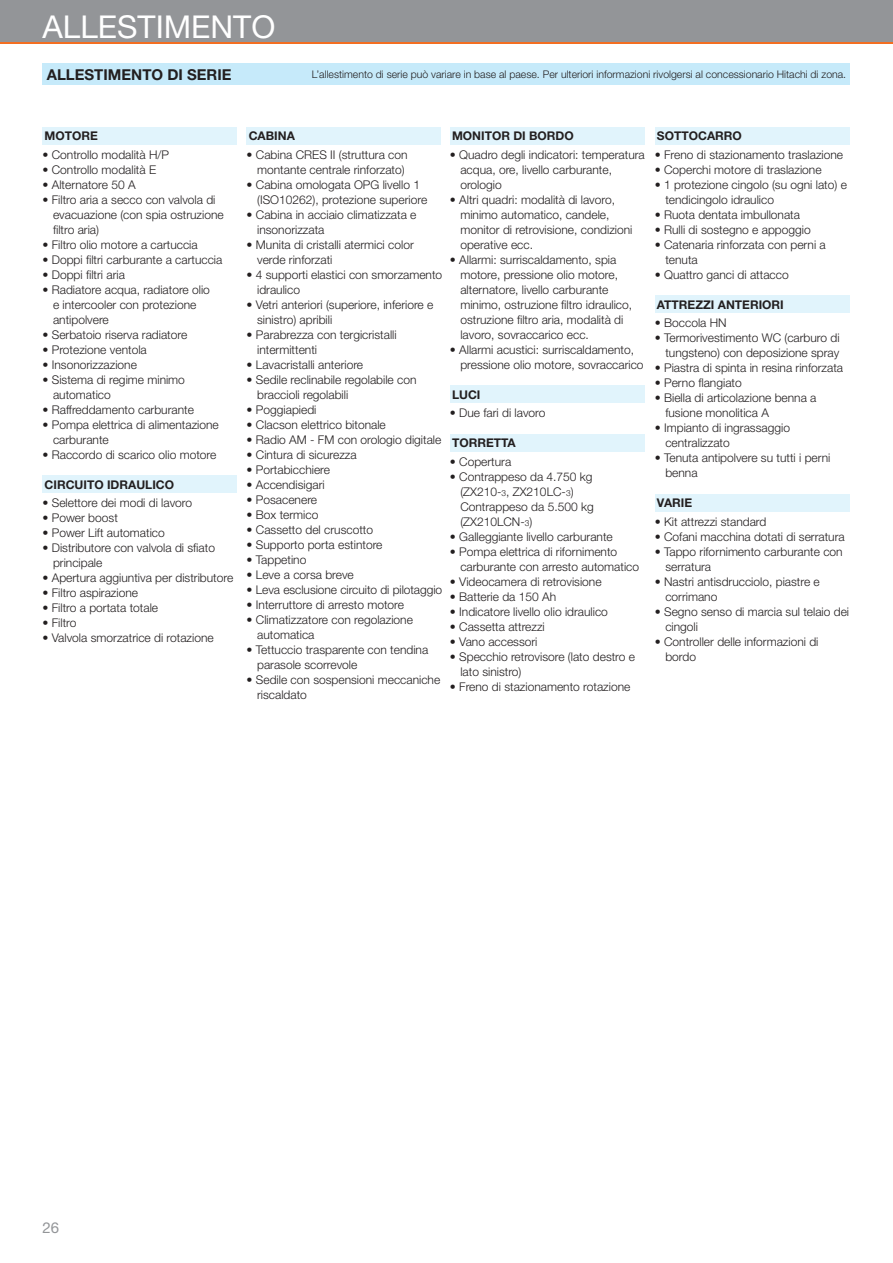
<style>
.page{position:relative;width:893px;height:1263px;background:#fff}
.page>*{position:absolute;margin:0;border:0;box-sizing:border-box;transform-origin:0 0}
.t1{font:31.5px "Helvetica Neue";color:#fff}
.t2{font:700 15px "Helvetica Neue";color:#231f20}
.t3{font:15px "Helvetica Neue";color:#939598}
.t4{font:300 12px/15px "Helvetica Neue";color:#231f20}
.t5{font:700 12px "Helvetica Neue";color:#231f20}
.t6{font:300 10.5px "Helvetica Neue";color:#231f20}
.s1{font-size:8.4px}
</style>
<div class="page">
<div style="left:0;top:0;width:893px;height:43px;background:#939598"></div>
<hr style="left:0;top:43px;width:893px;height:1px;background:#f36e21">
<div style="left:43px;top:64px;width:807px;height:21px;background:#c6eafa"></div>
<div style="left:43px;top:128px;width:194px;height:17px;background:#e1f4fc"></div>
<div style="left:43px;top:476px;width:194px;height:17px;background:#e1f4fc"></div>
<div style="left:247px;top:128px;width:194px;height:17px;background:#e1f4fc"></div>
<div style="left:450px;top:128px;width:194px;height:17px;background:#e1f4fc"></div>
<div style="left:450px;top:386px;width:194px;height:17px;background:#e1f4fc"></div>
<div style="left:450px;top:434px;width:194px;height:17px;background:#e1f4fc"></div>
<div style="left:655px;top:128px;width:194px;height:17px;background:#e1f4fc"></div>
<div style="left:655px;top:296px;width:194px;height:17px;background:#e1f4fc"></div>
<div style="left:655px;top:494px;width:194px;height:17px;background:#e1f4fc"></div>
<h1 class="t1" style="left:43px;top:15px;width:234px">ALLESTIMENTO</h1>
<p class="t2" style="left:47px;top:69px;width:186px">ALLESTIMENTO DI SERIE</p>
<p class="t6" style="left:312px;top:71px;width:536px">L’allestimento di serie può variare in base al paese. Per ulteriori informazioni rivolgersi al concessionario Hitachi di zona.</p>
<p class="t5" style="left:45px;top:132px;width:55px">MOTORE</p>
<p class="t4" style="left:43px;top:148px;width:128px">• Controllo modalità H/P</p>
<p class="t4" style="left:43px;top:163px;width:115px">• Controllo modalità E</p>
<p class="t4" style="left:43px;top:178px;width:95px">• Alternatore 50 A</p>
<p class="t4" style="left:53px;top:193px;width:172px;text-indent:-10px">• Filtro aria a secco con valvola di evacuazione (con spia ostruzione filtro aria)</p>
<p class="t4" style="left:43px;top:238px;width:157px">• Filtro olio motore a cartuccia</p>
<p class="t4" style="left:43px;top:253px;width:181px">• Doppi filtri carburante a cartuccia</p>
<p class="t4" style="left:43px;top:268px;width:84px">• Doppi filtri aria</p>
<p class="t4" style="left:53px;top:283px;width:158px;text-indent:-10px">• Radiatore acqua, radiatore olio e intercooler con protezione antipolvere</p>
<p class="t4" style="left:43px;top:328px;width:146px">• Serbatoio riserva radiatore</p>
<p class="t4" style="left:43px;top:343px;width:106px">• Protezione ventola</p>
<p class="t4" style="left:43px;top:358px;width:96px">• Insonorizzazione</p>
<p class="t4" style="left:53px;top:373px;width:133px;text-indent:-10px">• Sistema di regime minimo automatico</p>
<p class="t4" style="left:43px;top:403px;width:153px">• Raffreddamento carburante</p>
<p class="t4" style="left:53px;top:418px;width:167px;text-indent:-10px">• Pompa elettrica di alimentazione carburante</p>
<p class="t4" style="left:43px;top:448px;width:175px">• Raccordo di scarico olio motore</p>
<p class="t5" style="left:45px;top:480px;width:131px">CIRCUITO IDRAULICO</p>
<p class="t4" style="left:43px;top:497px;width:151px">• Selettore dei modi di lavoro</p>
<p class="t4" style="left:43px;top:512px;width:77px">• Power boost</p>
<p class="t4" style="left:43px;top:527px;width:124px">• Power Lift automatico</p>
<p class="t4" style="left:53px;top:542px;width:163px;text-indent:-10px">• Distributore con valvola di sfiato principale</p>
<p class="t4" style="left:43px;top:572px;width:192px">• Apertura aggiuntiva per distributore</p>
<p class="t4" style="left:43px;top:587px;width:97px">• Filtro aspirazione</p>
<p class="t4" style="left:43px;top:602px;width:117px">• Filtro a portata totale</p>
<p class="t4" style="left:43px;top:617px;width:36px">• Filtro</p>
<p class="t4" style="left:43px;top:632px;width:173px">• Valvola smorzatrice di rotazione</p>
<p class="t5" style="left:249px;top:132px;width:48px">CABINA</p>
<p class="t4" style="left:247px;top:148px;width:162px;text-align:right">• Cabina CRES II (struttura con montante centrale rinforzato)</p>
<p class="t4" style="left:257px;top:178px;width:172px;text-indent:-10px">• Cabina omologata OPG livello 1 (ISO10262), protezione superiore</p>
<p class="t4" style="left:257px;top:208px;width:161px;text-indent:-10px">• Cabina in acciaio climatizzata e insonorizzata</p>
<p class="t4" style="left:257px;top:238px;width:158px;text-indent:-10px">• Munita di cristalli atermici color verde rinforzati</p>
<p class="t4" style="left:257px;top:268px;width:187px;text-indent:-10px">• 4 supporti elastici con smorzamento idraulico</p>
<p class="t4" style="left:257px;top:298px;width:178px;text-indent:-10px">• Vetri anteriori (superiore, inferiore e sinistro) apribili</p>
<p class="t4" style="left:257px;top:328px;width:141px;text-indent:-10px">• Parabrezza con tergicristalli intermittenti</p>
<p class="t4" style="left:247px;top:358px;width:118px">• Lavacristalli anteriore</p>
<p class="t4" style="left:257px;top:373px;width:161px;text-indent:-10px">• Sedile reclinabile regolabile con braccioli regolabili</p>
<p class="t4" style="left:247px;top:403px;width:71px">• Poggiapiedi</p>
<p class="t4" style="left:247px;top:418px;width:141px">• Clacson elettrico bitonale</p>
<p class="t4" style="left:247px;top:433px;width:196px">• Radio AM - FM con orologio digitale</p>
<p class="t4" style="left:247px;top:448px;width:112px">• Cintura di sicurezza</p>
<p class="t4" style="left:247px;top:463px;width:85px">• Portabicchiere</p>
<p class="t4" style="left:247px;top:478px;width:80px">• Accendisigari</p>
<p class="t4" style="left:247px;top:493px;width:72px">• Posacenere</p>
<p class="t4" style="left:247px;top:508px;width:73px">• Box termico</p>
<p class="t4" style="left:247px;top:523px;width:128px">• Cassetto del cruscotto</p>
<p class="t4" style="left:247px;top:538px;width:137px">• Supporto porta estintore</p>
<p class="t4" style="left:247px;top:553px;width:61px">• Tappetino</p>
<p class="t4" style="left:247px;top:568px;width:109px">• Leve a corsa breve</p>
<p class="t4" style="left:247px;top:583px;width:197px">• Leva esclusione circuito di pilotaggio</p>
<p class="t4" style="left:247px;top:598px;width:159px">• Interruttore di arresto motore</p>
<p class="t4" style="left:257px;top:613px;width:157px;text-indent:-10px">• Climatizzatore con regolazione automatica</p>
<p class="t4" style="left:257px;top:643px;width:173px;text-indent:-10px">• Tettuccio trasparente con tendina parasole scorrevole</p>
<p class="t4" style="left:257px;top:673px;width:185px;text-indent:-10px">• Sedile con sospensioni meccaniche riscaldato</p>
<p class="t5" style="left:452px;top:132px;width:123px">MONITOR DI BORDO</p>
<p class="t4" style="left:460px;top:148px;width:186px;text-indent:-10px">• Quadro degli indicatori: temperatura acqua, ore, livello carburante, orologio</p>
<p class="t4" style="left:460px;top:193px;width:174px;text-indent:-10px">• Altri quadri: modalità di lavoro, minimo automatico, candele, monitor di retrovisione, condizioni operative ecc.</p>
<p class="t4" style="left:460px;top:253px;width:173px;text-indent:-10px">• Allarmi: surriscaldamento, spia motore, pressione olio motore, alternatore, livello carburante minimo, ostruzione filtro idraulico, ostruzione filtro aria, modalità di lavoro, sovraccarico ecc.</p>
<p class="t4" style="left:460px;top:343px;width:185px;text-indent:-10px">• Allarmi acustici: surriscaldamento, pressione olio motore, sovraccarico</p>
<p class="t5" style="left:452px;top:390px;width:30px">LUCI</p>
<p class="t4" style="left:450px;top:407px;width:97px">• Due fari di lavoro</p>
<p class="t5" style="left:452px;top:438px;width:65px">TORRETTA</p>
<p class="t4" style="left:450px;top:455px;width:63px">• Copertura</p>
<p class="t4" style="left:460px;top:470px;width:135px;text-indent:-10px">• Contrappeso da 4.750 kg (ZX210-<span class="s1">3</span>, ZX210LC-<span class="s1">3</span>)<br>Contrappeso da 5.500 kg (ZX210LCN-<span class="s1">3</span>)</p>
<p class="t4" style="left:450px;top:530px;width:164px">• Galleggiante livello carburante</p>
<p class="t4" style="left:460px;top:545px;width:180px;text-indent:-10px">• Pompa elettrica di rifornimento carburante con arresto automatico</p>
<p class="t4" style="left:450px;top:575px;width:153px">• Videocamera di retrovisione</p>
<p class="t4" style="left:450px;top:590px;width:108px">• Batterie da 150 Ah</p>
<p class="t4" style="left:450px;top:605px;width:160px">• Indicatore livello olio idraulico</p>
<p class="t4" style="left:450px;top:620px;width:96px">• Cassetta attrezzi</p>
<p class="t4" style="left:450px;top:635px;width:89px">• Vano accessori</p>
<p class="t4" style="left:460px;top:650px;width:176px;text-indent:-10px">• Specchio retrovisore (lato destro e lato sinistro)</p>
<p class="t4" style="left:450px;top:680px;width:182px">• Freno di stazionamento rotazione</p>
<p class="t5" style="left:657px;top:132px;width:86px">SOTTOCARRO</p>
<p class="t4" style="left:655px;top:148px;width:190px">• Freno di stazionamento traslazione</p>
<p class="t4" style="left:655px;top:163px;width:168px">• Coperchi motore di traslazione</p>
<p class="t4" style="left:665px;top:178px;width:183px;text-indent:-10px">• 1 protezione cingolo (su ogni lato) e tendicingolo idraulico</p>
<p class="t4" style="left:655px;top:208px;width:147px">• Ruota dentata imbullonata</p>
<p class="t4" style="left:655px;top:223px;width:157px">• Rulli di sostegno e appoggio</p>
<p class="t4" style="left:665px;top:238px;width:162px;text-indent:-10px">• Catenaria rinforzata con perni a tenuta</p>
<p class="t4" style="left:655px;top:268px;width:135px">• Quattro ganci di attacco</p>
<p class="t5" style="left:657px;top:300px;width:128px">ATTREZZI ANTERIORI</p>
<p class="t4" style="left:655px;top:317px;width:73px">• Boccola HN</p>
<p class="t4" style="left:655px;top:332px;width:186px;text-align:right">• Termorivestimento WC (carburo di tungsteno) con deposizione spray</p>
<p class="t4" style="left:655px;top:362px;width:190px">• Piastra di spinta in resina rinforzata</p>
<p class="t4" style="left:655px;top:377px;width:88px">• Perno flangiato</p>
<p class="t4" style="left:665px;top:392px;width:153px;text-indent:-10px">• Biella di articolazione benna a fusione monolitica A</p>
<p class="t4" style="left:665px;top:422px;width:126px;text-indent:-10px">• Impianto di ingrassaggio centralizzato</p>
<p class="t4" style="left:665px;top:452px;width:167px;text-indent:-10px">• Tenuta antipolvere su tutti i perni benna</p>
<p class="t5" style="left:657px;top:498px;width:37px">VARIE</p>
<p class="t4" style="left:655px;top:515px;width:113px">• Kit attrezzi standard</p>
<p class="t4" style="left:655px;top:530px;width:191px">• Cofani macchina dotati di serratura</p>
<p class="t4" style="left:665px;top:545px;width:179px;text-indent:-10px">• Tappo rifornimento carburante con serratura</p>
<p class="t4" style="left:665px;top:575px;width:156px;text-indent:-10px">• Nastri antisdrucciolo, piastre e corrimano</p>
<p class="t4" style="left:665px;top:605px;width:185px;text-indent:-10px">• Segno senso di marcia sul telaio dei cingoli</p>
<p class="t4" style="left:665px;top:635px;width:155px;text-indent:-10px">• Controller delle informazioni di bordo</p>
<p class="t3" style="left:43px;top:1222px;width:18px">26</p>
</div>
